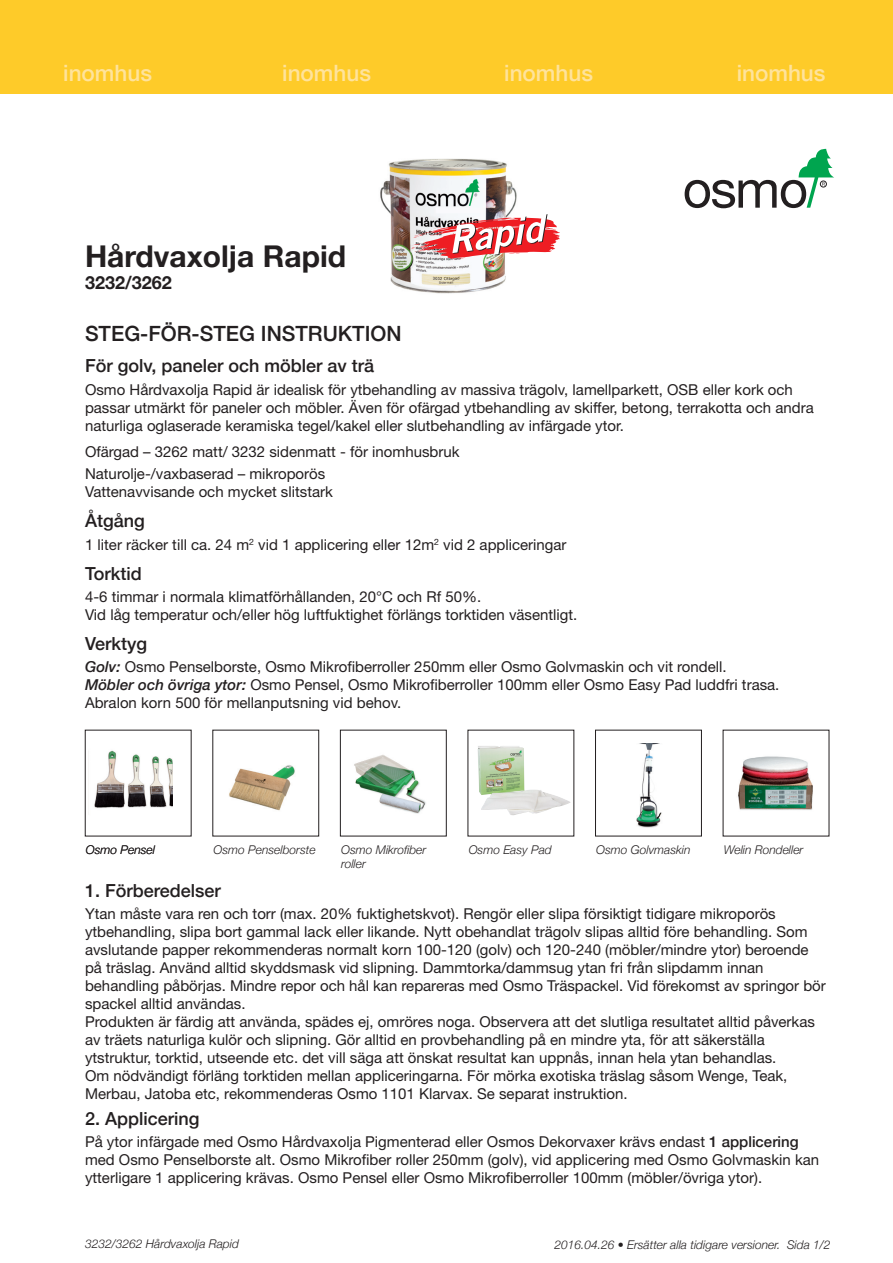
<style>
.page{position:relative;width:893px;height:1263px;background:#fff}
.page>*{position:absolute;margin:0;border:0;box-sizing:border-box;transform-origin:0 0}
.t1{font:700 30px "Helvetica Neue";color:#231f20}
.t2{font:500 22.5px "Helvetica Neue";color:#ffe39c}
.Rubrik{font:500 21px "Helvetica Neue";color:#231f20}
.Rubrik-2{font:500 18px "Helvetica Neue";color:#231f20}
.t3{font:700 18px "Helvetica Neue";color:#231f20}
.Brödtext{font:15px/18px "Helvetica Neue";color:#231f20}
.Rubrik-3{font:15px/18px "Helvetica Neue";color:#231f20}
.Brödtext-2{font:italic 300 12px/14.4px "Helvetica Neue";color:#231f20}
.s1{font-weight:500;font-style:italic}
.s2{font-weight:500}
</style>
<div class="page">
<svg style="left:685px;top:149px;width:149px;height:59px"></svg>
<div style="left:0;top:0;width:893px;height:94px;background:#fecb29"></div>
<img style="left:380px;top:158px;width:137px;height:136px">
<img style="left:408px;top:213px;width:152px;height:46px">
<img style="left:354px;top:755px;width:72px;height:59px">
<div style="left:595px;top:730px;width:107px;height:106px;border:1px solid #231f20"></div>
<img style="left:88px;top:750px;width:84px;height:58px">
<img style="left:229px;top:765px;width:66px;height:46px">
<img style="left:477px;top:746px;width:94px;height:69px">
<img style="left:636px;top:743px;width:26px;height:85px">
<img style="left:738px;top:756px;width:75px;height:54px">
<p class="t2" style="left:63px;top:55px;width:90px">inomhus</p>
<p class="t2" style="left:282px;top:55px;width:90px">inomhus</p>
<p class="t2" style="left:504px;top:55px;width:90px">inomhus</p>
<p class="t2" style="left:737px;top:55px;width:90px">inomhus</p>
<p class="t1" style="left:85px;top:233px;width:263px">Hårdvaxolja Rapid</p>
<p class="t3" style="left:85px;top:268px;width:88px">3232/3262</p>
<p class="Rubrik" style="left:85px;top:316px;width:318px">STEG-FÖR-STEG INSTRUKTION</p>
<p class="Rubrik-2" style="left:85px;top:351px;width:291px">För golv, paneler och möbler av trä</p>
<p class="Brödtext" style="left:85px;top:380px;width:730px">Osmo Hårdvaxolja Rapid är idealisk för ytbehandling av massiva trägolv, lamellparkett, OSB eller kork och passar utmärkt för paneler och möbler. Även för ofärgad ytbehandling av skiffer, betong, terrakotta och andra naturliga oglaserade keramiska tegel/kakel eller slutbehandling av infärgade ytor.</p>
<p class="Brödtext" style="left:85px;top:442px;width:376px">Ofärgad – 3262 matt/ 3232 sidenmatt - för inomhusbruk</p>
<p class="Brödtext" style="left:85px;top:465px;width:249px">Naturolje-/vaxbaserad – mikroporös<br>Vattenavvisande och mycket slitstark</p>
<p class="Rubrik-2" style="left:85px;top:506px;width:61px">Åtgång</p>
<p class="Brödtext" style="left:85px;top:535px;width:483px">1 liter räcker till ca. 24 m<sup>2</sup> vid 1 applicering eller 12m<sup>2</sup> vid 2 appliceringar</p>
<p class="Rubrik-2" style="left:85px;top:559px;width:58px">Torktid</p>
<p class="Brödtext" style="left:85px;top:587px;width:494px">4-6 timmar i normala klimatförhållanden, 20°C och Rf 50%.<br>Vid låg temperatur och/eller hög luftfuktighet förlängs torktiden väsentligt.</p>
<p class="Rubrik-2" style="left:85px;top:629px;width:64px">Verktyg</p>
<p class="Brödtext" style="left:85px;top:658px;width:696px"><span class="s1">Golv:</span> Osmo Penselborste, Osmo Mikrofiberroller 250mm eller Osmo Golvmaskin och vit rondell.<br><span class="s1">Möbler och övriga ytor:</span> Osmo Pensel, Osmo Mikrofiberroller 100mm eller Osmo Easy Pad luddfri trasa.<br>Abralon korn 500 för mellanputsning vid behov.</p>
<p class="Brödtext-2" style="left:86px;top:842px;width:71px">Osmo Pensel</p>
<p class="Brödtext-2" style="left:214px;top:842px;width:104px">Osmo Penselborste</p>
<p class="Brödtext-2" style="left:341px;top:842px;width:87px">Osmo Mikrofiber roller</p>
<p class="Brödtext-2" style="left:469px;top:842px;width:85px">Osmo Easy Pad</p>
<p class="Brödtext-2" style="left:596px;top:842px;width:96px">Osmo Golvmaskin</p>
<p class="Brödtext-2" style="left:724px;top:842px;width:81px">Welin Rondeller</p>
<p class="Rubrik-2" style="left:85px;top:876px;width:137px">1. Förberedelser</p>
<p class="Rubrik-3" style="left:85px;top:905px;width:742px">Ytan måste vara ren och torr (max. 20% fuktighetskvot). Rengör eller slipa försiktigt tidigare mikroporös ytbehandling, slipa bort gammal lack eller likande. Nytt obehandlat trägolv slipas alltid före behandling. Som avslutande papper rekommenderas normalt korn 100-120 (golv) och 120-240 (möbler/mindre ytor) beroende på träslag. Använd alltid skyddsmask vid slipning. Dammtorka/dammsug ytan fri från slipdamm innan behandling påbörjas. Mindre repor och hål kan repareras med Osmo Träspackel. Vid förekomst av springor bör spackel alltid användas.<br>Produkten är färdig att använda, spädes ej, omröres noga. Observera att det slutliga resultatet alltid påverkas av träets naturliga kulör och slipning. Gör alltid en provbehandling på en mindre yta, för att säkerställa ytstruktur, torktid, utseende etc. det vill säga att önskat resultat kan uppnås, innan hela ytan behandlas.<br>Om nödvändigt förläng torktiden mellan appliceringarna. För mörka exotiska träslag såsom Wenge, Teak, Merbau, Jatoba etc, rekommenderas Osmo 1101 Klarvax. Se separat instruktion.</p>
<p class="Rubrik-2" style="left:85px;top:1104px;width:116px">2. Applicering</p>
<p class="Brödtext" style="left:85px;top:1133px;width:736px">På ytor infärgade med Osmo Hårdvaxolja Pigmenterad eller Osmos Dekorvaxer krävs endast <span class="s2">1 applicering </span>med Osmo Penselborste alt. Osmo Mikrofiber roller 250mm (golv), vid applicering med Osmo Golvmaskin kan ytterligare 1 applicering krävas. Osmo Pensel eller Osmo Mikrofiberroller 100mm (möbler/övriga ytor).</p>
<p class="Brödtext-2" style="left:85px;top:1235px;width:155px">3232/3262 Hårdvaxolja Rapid</p>
<p class="Brödtext-2" style="left:554px;top:1236px;width:278px">2016.04.26 • Ersätter alla tidigare versioner. Sida 1/2</p>
</div>
